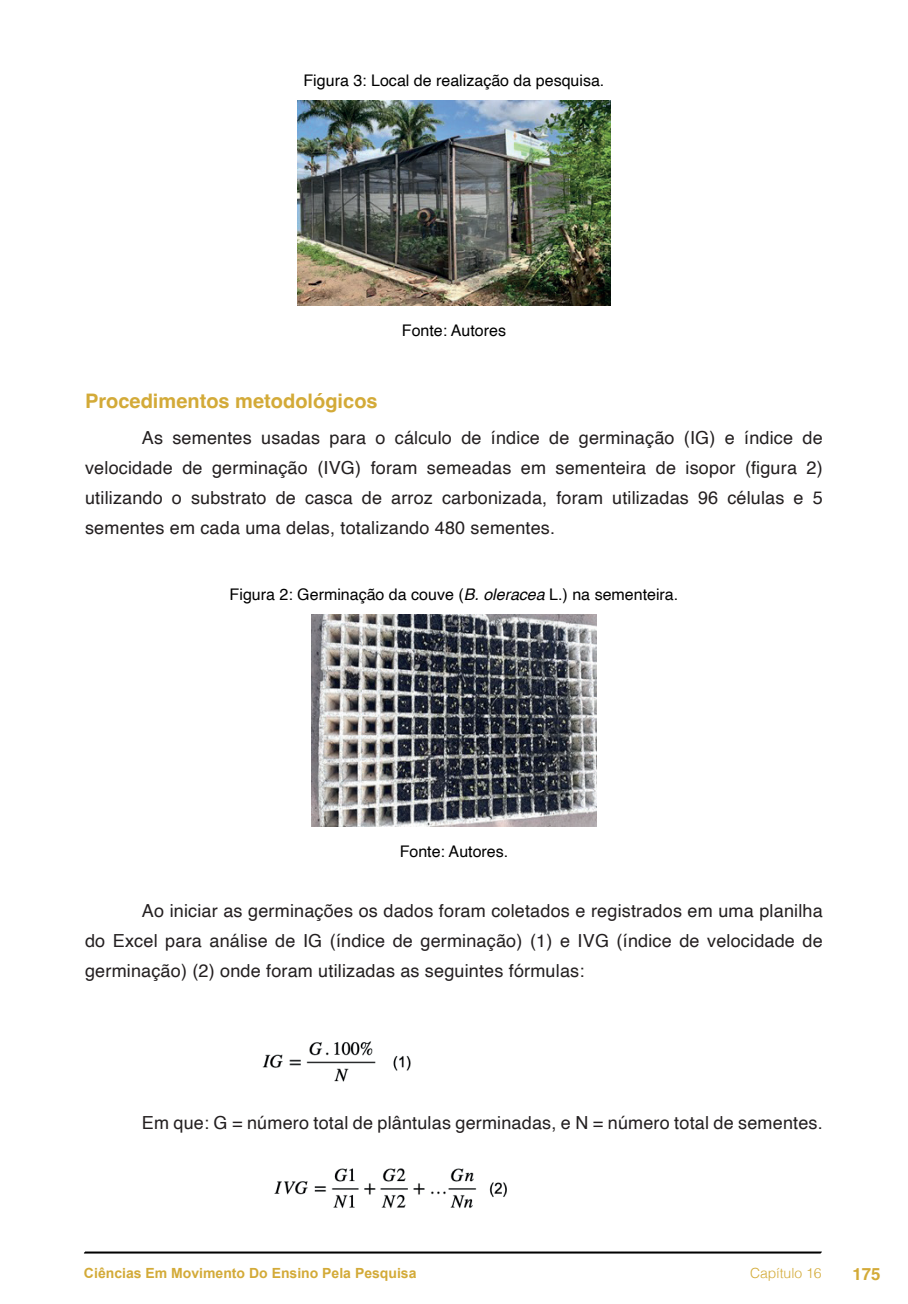
<style>
.page{position:relative;width:908px;height:1304px;background:#fff}
.page>*{position:absolute;margin:0;border:0;box-sizing:border-box;transform-origin:0 0}
.t1{font:700 20px "Helvetica";color:#d3aa38}
.t2{font:18px/30px "Helvetica";letter-spacing:.01em;color:#231f20;text-align:justify}
.t3{font:700 16.8px "Helvetica";color:#d3aa38}
.t4{font:16px "Helvetica";color:#000}
.t5{font:700 14px "Arial";color:#d3aa38}
.t6{font:300 14px "Helvetica";color:#d3aa38}
.s1{font-style:italic}
</style>
<div class="page">
<svg style="left:84px;top:1251px;width:737px;height:3px;background:#515151"></svg>
<img style="left:297px;top:100px;width:313px;height:206px">
<img style="left:311px;top:614px;width:285px;height:212px">
<img style="left:262px;top:1041px;width:149px;height:41px">
<img style="left:274px;top:1168px;width:233px;height:41px">
<p class="t4" style="left:303px;top:68px;width:302px">Figura 3: Local de realização da pesquisa.</p>
<p class="t4" style="left:402px;top:318px;width:106px">Fonte: Autores</p>
<p class="t1" style="left:85px;top:389px;width:294px">Procedimentos metodológicos</p>
<p class="t2" style="left:85px;top:423px;width:738px;text-indent:57px">As sementes usadas para o cálculo de índice de germinação (IG) e índice de velocidade de germinação (IVG) foram semeadas em sementeira de isopor (figura 2) utilizando o substrato de casca de arroz carbonizada, foram utilizadas 96 células e 5 sementes em cada uma delas, totalizando 480 sementes.</p>
<p class="t4" style="left:229px;top:582px;width:450px">Figura 2: Germinação da couve (<span class="s1">B. oleracea</span> L.) na sementeira.</p>
<p class="t4" style="left:399px;top:839px;width:110px">Fonte: Autores.</p>
<p class="t2" style="left:85px;top:896px;width:738px;text-indent:57px">Ao iniciar as germinações os dados foram coletados e registrados em uma planilha do Excel para análise de IG (índice de germinação) (1) e IVG (índice de velocidade de germinação) (2) onde foram utilizadas as seguintes fórmulas:</p>
<p class="t2" style="left:142px;top:1109px;width:682px">Em que: G = número total de plântulas germinadas, e N = número total de sementes.</p>
<p class="t5" style="left:84px;top:1264px;width:334px">Ciências Em Movimento Do Ensino Pela Pesquisa</p>
<p class="t6" style="left:749px;top:1261px;width:73px">Capítulo 16</p>
<p class="t3" style="left:851px;top:1264px;width:30px">175</p>
</div>
